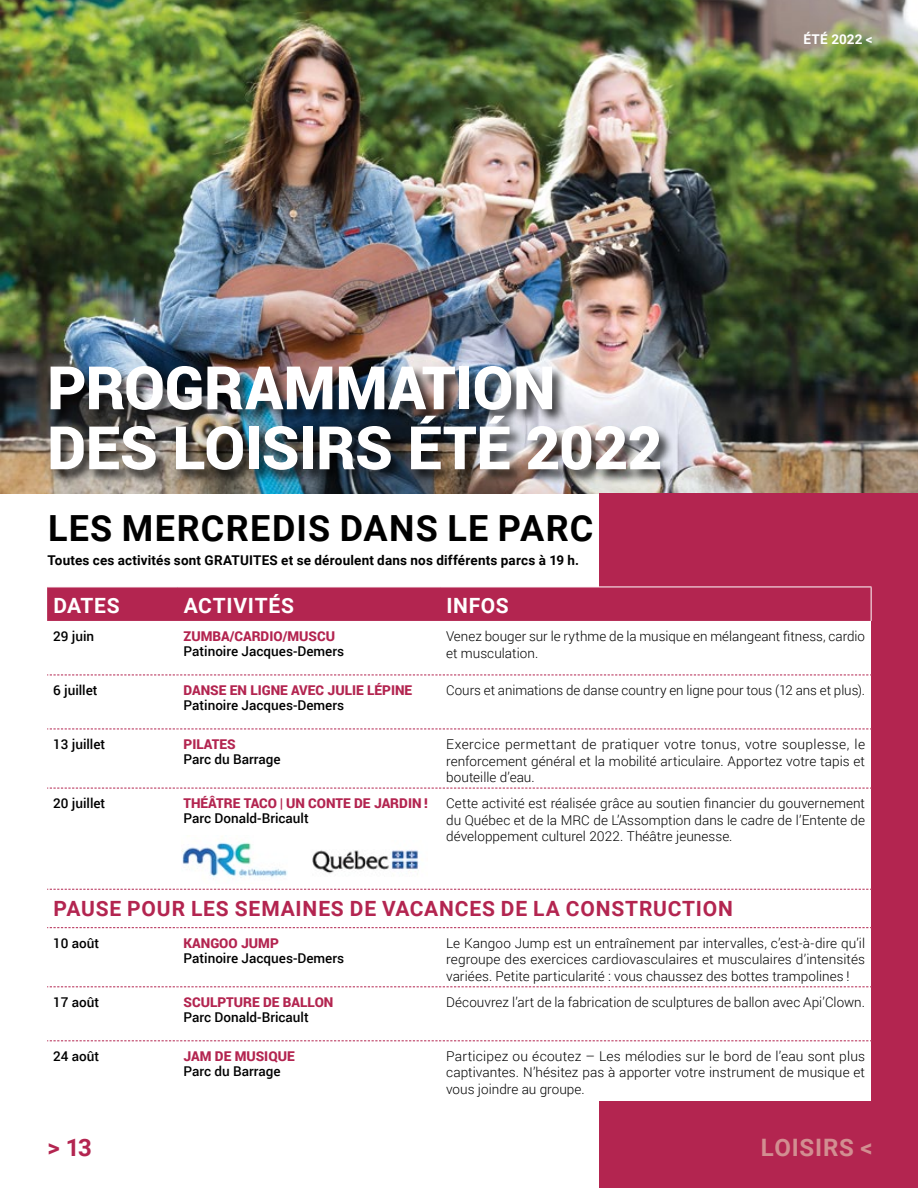
<style>
.page{position:relative;width:918px;height:1188px;background:#fff}
.page>*{position:absolute;margin:0;border:0;box-sizing:border-box;transform-origin:0 0}
.t1{font:900 60px/60px "Roboto";letter-spacing:-.01em;color:#fff}
.t2{font:700 36px "Roboto";letter-spacing:.035em;color:#000}
.t3{font:700 24px "Roboto";letter-spacing:.035em;color:#d28e91}
.t4{font:700 24px "Roboto";color:#b32550}
.t5{font:700 21px "Roboto";letter-spacing:.04em;color:#b32550}
.t6{font:700 21px "Roboto";letter-spacing:.03em;color:#fff}
.t7{font:300 13.5px/16.5px "Roboto";color:#000;text-align:justify}
.t8{font:500 13.5px "Roboto";color:#000}
.t9{font:900 13.5px "Roboto";color:#b32550}
.t10{font:700 13.5px "Roboto";letter-spacing:.015em;color:#000}
.t11{font:700 13.5px "Roboto";color:#fff}
</style>
<div class="page">
<img style="left:0;top:0;width:918px;height:494px">
<div style="left:599px;top:494px;width:319px;height:694px;background:#b32550"></div>
<div style="left:48px;top:366px;width:627px;height:119px;background:#000;opacity:.75"></div>
<div style="left:589px;top:620px;width:282px;height:481px;background:#fff"></div>
<div style="left:47px;top:588px;width:824px;height:33px;background:#b32550"></div>
<svg style="left:47px;top:675px;width:824px;height:1px"></svg>
<svg style="left:47px;top:729px;width:824px;height:1px"></svg>
<svg style="left:47px;top:788px;width:824px;height:1px"></svg>
<hr style="left:440px;top:587px;width:432px;height:1px;background:#fff">
<hr style="left:871px;top:587px;width:1px;height:34px;background:#fff">
<svg style="left:47px;top:889px;width:824px;height:1px"></svg>
<svg style="left:47px;top:927px;width:824px;height:1px"></svg>
<svg style="left:47px;top:986px;width:824px;height:1px"></svg>
<svg style="left:47px;top:1040px;width:824px;height:1px"></svg>
<img style="left:312px;top:850px;width:107px;height:24px">
<img style="left:182px;top:842px;width:105px;height:36px">
<h1 class="t1" style="left:47px;top:356px;width:617px">PROGRAMMATION<br>DES LOISIRS ÉTÉ 2022</h1>
<h2 class="t2" style="left:48px;top:503px;width:547px">LES MERCREDIS DANS LE PARC</h2>
<p class="t10" style="left:48px;top:550px;width:533px">Toutes ces activités sont GRATUITES et se déroulent dans nos différents parcs à 19 h.</p>
<p class="t11" style="left:803px;top:30px;width:71px">ÉTÉ 2022 &lt;</p>
<h3 class="t6" style="left:53px;top:591px;width:68px">DATES</h3>
<h3 class="t6" style="left:184px;top:591px;width:112px">ACTIVITÉS</h3>
<h3 class="t6" style="left:447px;top:591px;width:64px">INFOS</h3>
<p class="t8" style="left:53px;top:627px;width:43px">29 juin</p>
<p class="t9" style="left:184px;top:627px;width:153px">ZUMBA/CARDIO/MUSCU</p>
<p class="t8" style="left:184px;top:642px;width:162px">Patinoire Jacques-Demers</p>
<p class="t7" style="left:446px;top:628px;width:420px">Venez bouger sur le rythme de la musique en mélangeant fitness, cardio et musculation.</p>
<p class="t8" style="left:53px;top:681px;width:46px">6 juillet</p>
<p class="t9" style="left:184px;top:681px;width:230px">DANSE EN LIGNE AVEC JULIE LÉPINE</p>
<p class="t8" style="left:184px;top:696px;width:162px">Patinoire Jacques-Demers</p>
<p class="t8" style="left:53px;top:735px;width:54px">13 juillet</p>
<p class="t9" style="left:184px;top:735px;width:54px">PILATES</p>
<p class="t8" style="left:184px;top:750px;width:99px">Parc du Barrage</p>
<p class="t8" style="left:53px;top:794px;width:54px">20 juillet</p>
<p class="t9" style="left:184px;top:794px;width:246px">THÉÂTRE TACO | UN CONTE DE JARDIN !</p>
<p class="t8" style="left:184px;top:809px;width:127px">Parc Donald-Bricault</p>
<p class="t7" style="left:446px;top:682px;width:421px">Cours et animations de danse country en ligne pour tous (12 ans et plus).</p>
<p class="t7" style="left:446px;top:736px;width:420px">Exercice permettant de pratiquer votre tonus, votre souplesse, le renforcement général et la mobilité articulaire. Apportez votre tapis et bouteille d’eau.</p>
<p class="t7" style="left:446px;top:795px;width:421px">Cette activité est réalisée grâce au soutien financier du gouvernement du Québec et de la MRC de L’Assomption dans le cadre de l’Entente de développement culturel 2022. Théâtre jeunesse.</p>
<h3 class="t5" style="left:53px;top:894px;width:681px">PAUSE POUR LES SEMAINES DE VACANCES DE LA CONSTRUCTION</h3>
<p class="t8" style="left:53px;top:934px;width:48px">10 août</p>
<p class="t9" style="left:184px;top:933px;width:97px">KANGOO JUMP</p>
<p class="t8" style="left:184px;top:949px;width:162px">Patinoire Jacques-Demers</p>
<p class="t7" style="left:446px;top:934px;width:420px">Le Kangoo Jump est un entraînement par intervalles, c’est-à-dire qu’il regroupe des exercices cardiovasculaires et musculaires d’intensités variées. Petite particularité : vous chaussez des bottes trampolines !</p>
<p class="t8" style="left:53px;top:993px;width:48px">17 août</p>
<p class="t9" style="left:184px;top:993px;width:151px">SCULPTURE DE BALLON</p>
<p class="t8" style="left:184px;top:1008px;width:127px">Parc Donald-Bricault</p>
<p class="t8" style="left:53px;top:1047px;width:48px">24 août</p>
<p class="t9" style="left:184px;top:1047px;width:113px">JAM DE MUSIQUE</p>
<p class="t8" style="left:184px;top:1062px;width:99px">Parc du Barrage</p>
<p class="t7" style="left:446px;top:993px;width:420px">Découvrez l’art de la fabrication de sculptures de ballon avec Api’Clown.</p>
<p class="t7" style="left:446px;top:1047px;width:421px">Participez ou écoutez – Les mélodies sur le bord de l’eau sont plus captivantes. N’hésitez pas à apporter votre instrument de musique et vous joindre au groupe.</p>
<h3 class="t4" style="left:48px;top:1130px;width:46px">&gt; 13</h3>
<h3 class="t3" style="left:761px;top:1130px;width:113px">LOISIRS &lt;</h3>
</div>
